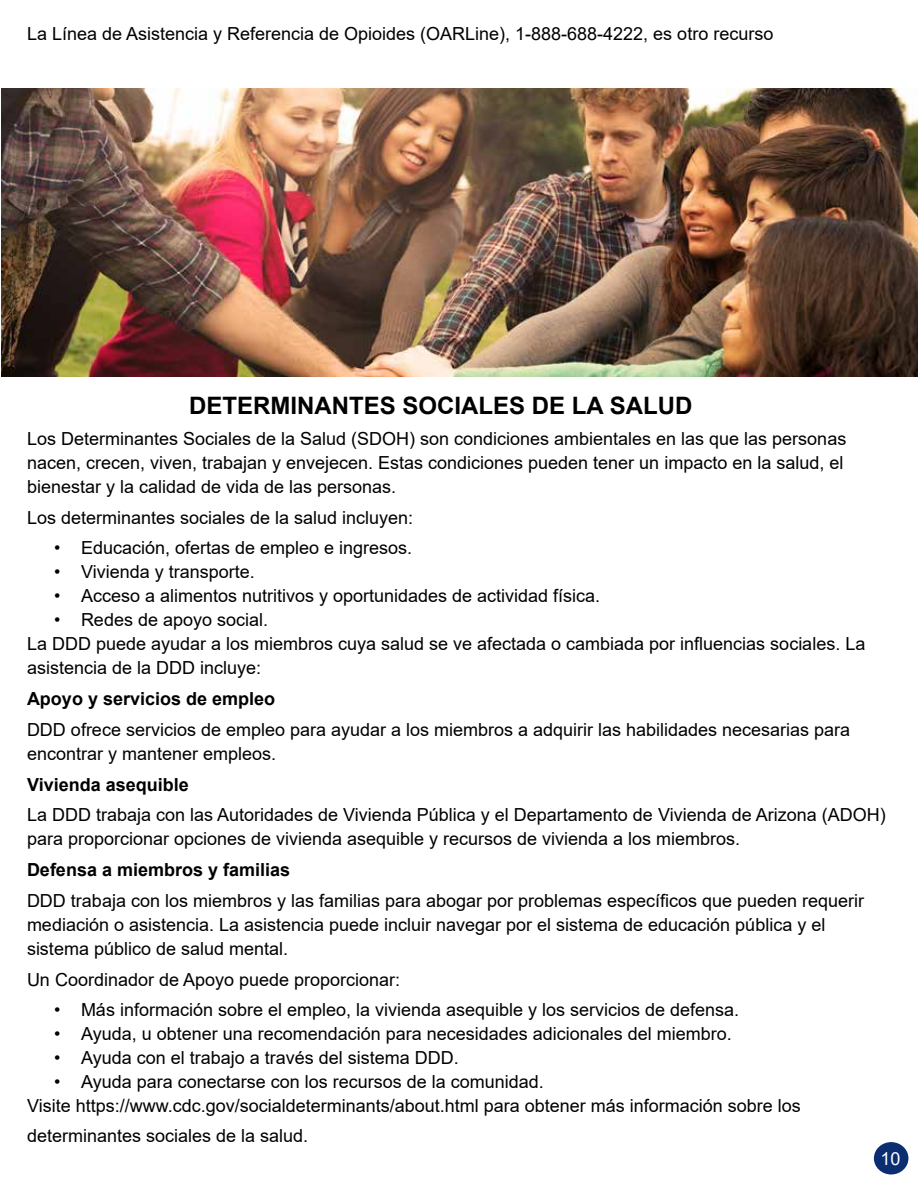
<style>
.page{position:relative;width:918px;height:1188px;background:#fff}
.page>*{position:absolute;margin:0;border:0;box-sizing:border-box;transform-origin:0 0}
.t1{font:700 24px "Arial";color:#000}
.t2{font:18px/24px "Arial";color:#000}
.t3{font:700 18px "Arial";color:#000}
.t4{font:18px "Arial";color:#fff}
</style>
<div class="page">
<img style="left:2px;top:89px;width:916px;height:287px">
<div style="left:874px;top:1142px;width:34px;height:32px;background:#0b2d72;border-radius:50%"></div>
<p class="t2" style="left:27px;top:22px;width:748px">La Línea de Asistencia y Referencia de Opioides (OARLine), 1-888-688-4222, es otro recurso</p>
<h1 class="t1" style="left:189px;top:389px;width:505px">DETERMINANTES SOCIALES DE LA SALUD</h1>
<p class="t2" style="left:27px;top:427px;width:821px">Los Determinantes Sociales de la Salud (SDOH) son condiciones ambientales en las que las personas nacen, crecen, viven, trabajan y envejecen. Estas condiciones pueden tener un impacto en la salud, el bienestar y la calidad de vida de las personas.</p>
<p class="t2" style="left:27px;top:505px;width:388px">Los determinantes sociales de la salud incluyen:</p>
<p class="t2" style="left:54px;top:536px;width:360px">• Educación, ofertas de empleo e ingresos.</p>
<p class="t2" style="left:54px;top:560px;width:202px">• Vivienda y transporte.</p>
<p class="t2" style="left:54px;top:584px;width:548px">• Acceso a alimentos nutritivos y oportunidades de actividad física.</p>
<p class="t2" style="left:27px;top:608px;width:840px;text-indent:27px">• Redes de apoyo social.<br>La DDD puede ayudar a los miembros cuya salud se ve afectada o cambiada por influencias sociales. La asistencia de la DDD incluye:</p>
<p class="t3" style="left:27px;top:686px;width:250px">Apoyo y servicios de empleo</p>
<p class="t2" style="left:27px;top:717px;width:825px">DDD ofrece servicios de empleo para ayudar a los miembros a adquirir las habilidades necesarias para encontrar y mantener empleos.</p>
<p class="t3" style="left:27px;top:772px;width:163px">Vivienda asequible</p>
<p class="t2" style="left:27px;top:803px;width:860px">La DDD trabaja con las Autoridades de Vivienda Pública y el Departamento de Vivienda de Arizona (ADOH) para proporcionar opciones de vivienda asequible y recursos de vivienda a los miembros.</p>
<p class="t3" style="left:27px;top:857px;width:265px">Defensa a miembros y familias</p>
<p class="t2" style="left:27px;top:888px;width:839px">DDD trabaja con los miembros y las familias para abogar por problemas específicos que pueden requerir mediación o asistencia. La asistencia puede incluir navegar por el sistema de educación pública y el sistema público de salud mental.</p>
<p class="t2" style="left:27px;top:967px;width:375px">Un Coordinador de Apoyo puede proporcionar:</p>
<p class="t2" style="left:54px;top:998px;width:687px">• Más información sobre el empleo, la vivienda asequible y los servicios de defensa.</p>
<p class="t2" style="left:54px;top:1022px;width:679px">• Ayuda, u obtener una recomendación para necesidades adicionales del miembro.</p>
<p class="t2" style="left:54px;top:1046px;width:406px">• Ayuda con el trabajo a través del sistema DDD.</p>
<p class="t2" style="left:27px;top:1070px;width:775px;text-indent:27px">• Ayuda para conectarse con los recursos de la comunidad.<br>Visite https://www.cdc.gov/socialdeterminants/about.html para obtener más información sobre los</p>
<p class="t2" style="left:27px;top:1124px;width:283px">determinantes sociales de la salud.</p>
<p class="t4" style="left:880px;top:1146px;width:22px">10</p>
</div>
